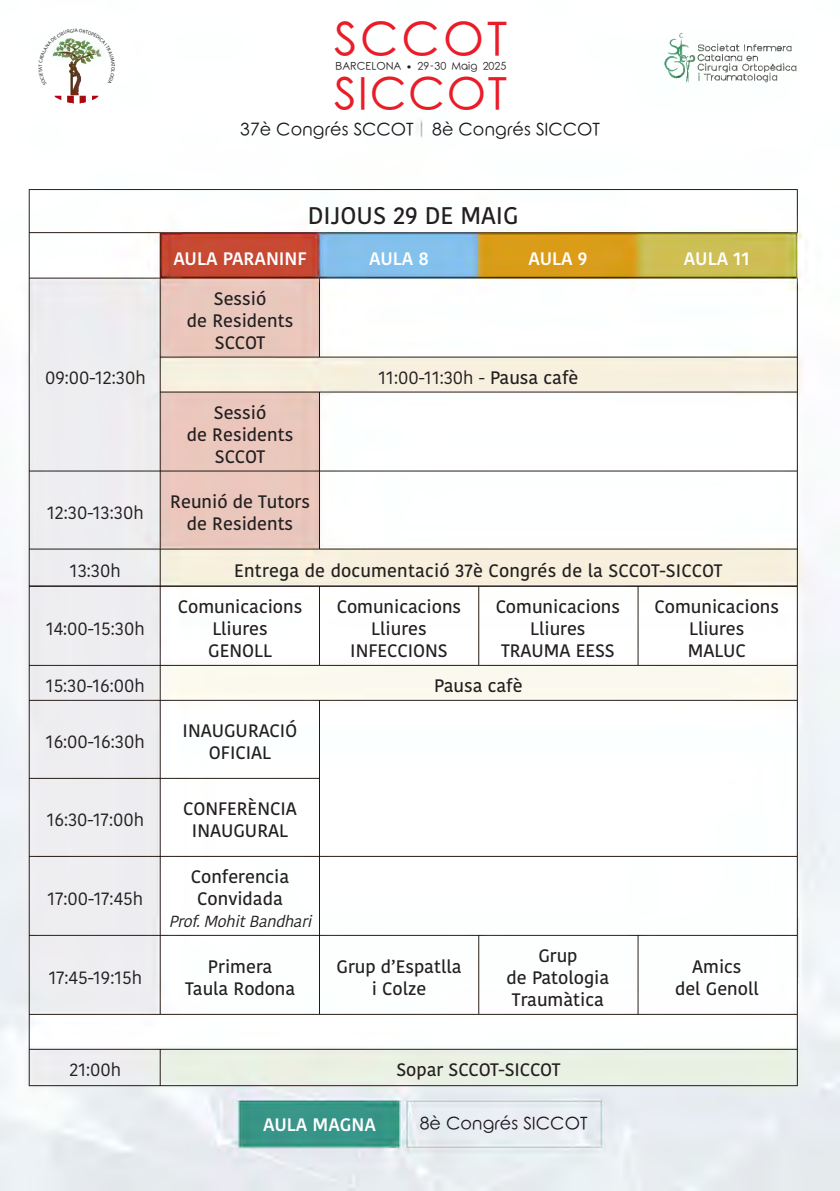
<style>
.page{position:relative;width:840px;height:1191px;background:#fff}
.page>*{position:absolute;margin:0;border:0;box-sizing:border-box;transform-origin:0 0}
.t1{font:46.8px "Rounded Elegance";letter-spacing:.065em;color:#e91c28}
.t2{font:45px "Rounded Elegance";letter-spacing:.035em;color:#e91c28}
.t3{font:500 24px "Kohinoor Devanagari";color:#231f20}
.t4{font:500 18px/22px "Kohinoor Devanagari";color:#231f20;text-align:center}
.t5{font:18px "Kohinoor Devanagari";color:#231f20}
.t6{font:500 18px/22px "Kohinoor Bangla";color:#231f20}
.t7{font:600 18px "Kohinoor Devanagari";color:#fff}
.t8{font:17.6px "Rounded Elegance";color:#1a171c}
.t9{font:italic 16px "Kohinoor Devanagari";color:#231f20}
.t10{font:10.6px "Rounded Elegance";color:#231f20}
.s1{font-weight:500}
</style>
<div class="page">
<img style="left:0;top:33px;width:839px;height:1157px">
<svg style="left:39px;top:33px;width:76px;height:52px"></svg>
<h1 class="t1" style="left:333px;top:12px;width:175px">SCCOT</h1>
<h2 class="t2" style="left:333px;top:67px;width:175px">SICCOT</h2>
<p class="t10" style="left:335px;top:60px;width:172px">BARCELONA • 29-30 Maig 2025</p>
<p class="t8" style="left:240px;top:119px;width:361px">37è Congrés SCCOT 8è Congrés SICCOT</p>
<p class="t3" style="left:308px;top:201px;width:212px">DIJOUS 29 DE MAIG</p>
<p class="t7" style="left:173px;top:248px;width:135px">AULA PARANINF</p>
<p class="t7" style="left:369px;top:248px;width:61px">AULA 8</p>
<p class="t7" style="left:528px;top:248px;width:61px">AULA 9</p>
<p class="t7" style="left:683px;top:248px;width:67px">AULA 11</p>
<p class="t5" style="left:45px;top:367px;width:102px">09:00-12:30h</p>
<p class="t4" style="left:214px;top:288px;width:54px">Sessió</p>
<p class="t4" style="left:187px;top:310px;width:108px">de Residents<br>SCCOT</p>
<p class="t4" style="left:214px;top:401px;width:54px">Sessió</p>
<p class="t4" style="left:187px;top:423px;width:108px">de Residents<br>SCCOT</p>
<p class="t5" style="left:378px;top:367px;width:201px">11:00-11:30h - <span class="s1">Pausa cafè</span></p>
<p class="t5" style="left:47px;top:502px;width:98px">12:30-13:30h</p>
<p class="t4" style="left:170px;top:491px;width:141px">Reunió de Tutors de Residents</p>
<p class="t5" style="left:70px;top:560px;width:52px">13:30h</p>
<p class="t4" style="left:234px;top:559px;width:489px">Entrega de documentació 37è Congrés de la SCCOT-SICCOT</p>
<p class="t5" style="left:46px;top:618px;width:100px">14:00-15:30h</p>
<p class="t4" style="left:178px;top:595px;width:126px">Comunicacions<br>Lliures</p>
<p class="t4" style="left:208px;top:639px;width:65px">GENOLL</p>
<p class="t4" style="left:336px;top:595px;width:126px">Comunicacions<br>Lliures</p>
<p class="t4" style="left:350px;top:639px;width:99px">INFECCIONS</p>
<p class="t4" style="left:495px;top:595px;width:126px">Comunicacions<br>Lliures</p>
<p class="t4" style="left:501px;top:639px;width:115px">TRAUMA EESS</p>
<p class="t5" style="left:46px;top:675px;width:100px">15:30-16:00h</p>
<p class="t4" style="left:434px;top:674px;width:90px">Pausa cafè</p>
<p class="t5" style="left:46px;top:731px;width:100px">16:00-16:30h</p>
<p class="t5" style="left:47px;top:809px;width:99px">16:30-17:00h</p>
<p class="t5" style="left:48px;top:888px;width:97px">17:00-17:45h</p>
<p class="t5" style="left:49px;top:966px;width:95px">17:45-19:15h</p>
<p class="t4" style="left:182px;top:720px;width:116px">INAUGURACIÓ<br>OFICIAL</p>
<p class="t4" style="left:183px;top:798px;width:115px">CONFERÈNCIA<br>INAUGURAL</p>
<p class="t4" style="left:191px;top:865px;width:100px">Conferencia</p>
<p class="t4" style="left:197px;top:887px;width:87px">Convidada</p>
<p class="t9" style="left:169px;top:911px;width:150px">Prof.MohitBandhari</p>
<p class="t4" style="left:208px;top:955px;width:66px">Primera</p>
<p class="t4" style="left:185px;top:977px;width:112px">Taula Rodona</p>
<p class="t6" style="left:336px;top:954px;width:126px">Grup d’Espatlla</p>
<p class="t6" style="left:371px;top:976px;width:56px">i Colze</p>
<p class="t6" style="left:538px;top:943px;width:41px">Grup</p>
<p class="t6" style="left:506px;top:965px;width:104px">de Patologia<br>Traumàtica</p>
<p class="t5" style="left:69px;top:1059px;width:53px">21:00h</p>
<p class="t6" style="left:396px;top:1058px;width:165px">Sopar SCCOT-SICCOT</p>
<p class="t7" style="left:263px;top:1114px;width:114px">AULA MAGNA</p>
<p class="t8" style="left:419px;top:1113px;width:169px">8è Congrés SICCOT</p>
<p class="t4" style="left:654px;top:595px;width:126px">Comunicacions<br>Lliures</p>
<p class="t4" style="left:687px;top:639px;width:59px">MALUC</p>
<p class="t6" style="left:691px;top:954px;width:51px">Amics</p>
<p class="t6" style="left:674px;top:976px;width:85px">del Genoll</p>
</div>
